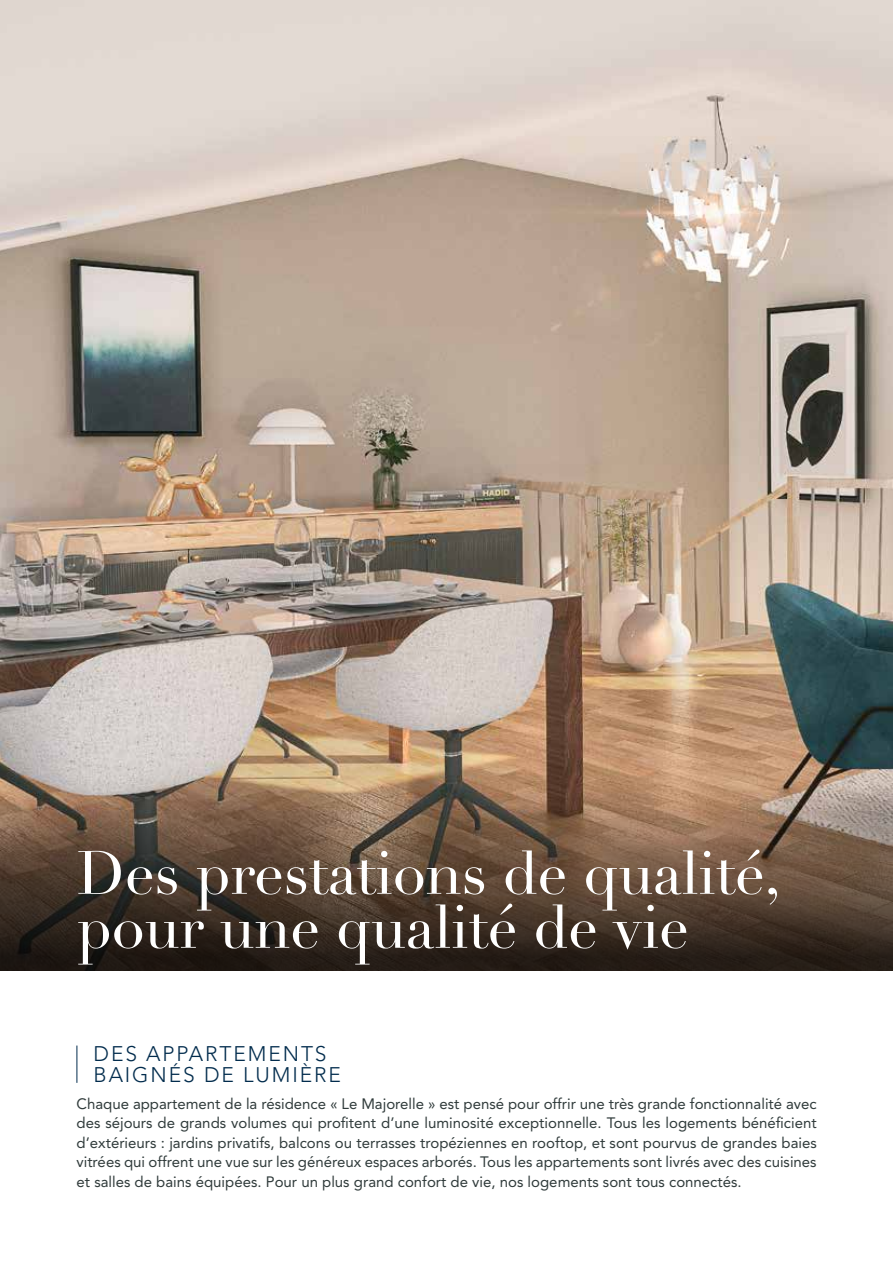
<style>
.page{position:relative;width:893px;height:1263px;background:#fff}
.page>*{position:absolute;margin:0;border:0;box-sizing:border-box;transform-origin:0 0}
.t1{font:60px/54px "Didot";letter-spacing:-.01em;color:#fff}
.t2{font:300 21px/21px "Avenir LT Std";letter-spacing:.09em;color:#022c4d}
.t3{font:15px/19.5px "Avenir LT Std";color:#303b3b;text-align:justify}
</style>
<div class="page">
<img style="left:0;top:0;width:893px;height:687px">
<hr style="left:77px;top:1045px;width:1px;height:38px;background:#022c4d">
<svg style="left:0;top:687px;width:893px;height:284px;background:#7a6554"></svg>
<h1 class="t1" style="left:77px;top:847px;width:706px">Des prestations de qualité, pour une qualité de vie</h1>
<h2 class="t2" style="left:94px;top:1044px;width:249px">DES APPARTEMENTS<br>BAIGNÉS DE LUMIÈRE</h2>
<p class="t3" style="left:77px;top:1094px;width:742px">Chaque appartement de la résidence « Le Majorelle » est pensé pour offrir une très grande fonctionnalité avec des séjours de grands volumes qui profitent d’une luminosité exceptionnelle. Tous les logements bénéficient d’extérieurs : jardins privatifs, balcons ou terrasses tropéziennes en rooftop, et sont pourvus de grandes baies vitrées qui offrent une vue sur les généreux espaces arborés. Tous les appartements sont livrés avec des cuisines et salles de bains équipées. Pour un plus grand confort de vie, nos logements sont tous connectés.</p>
</div>
